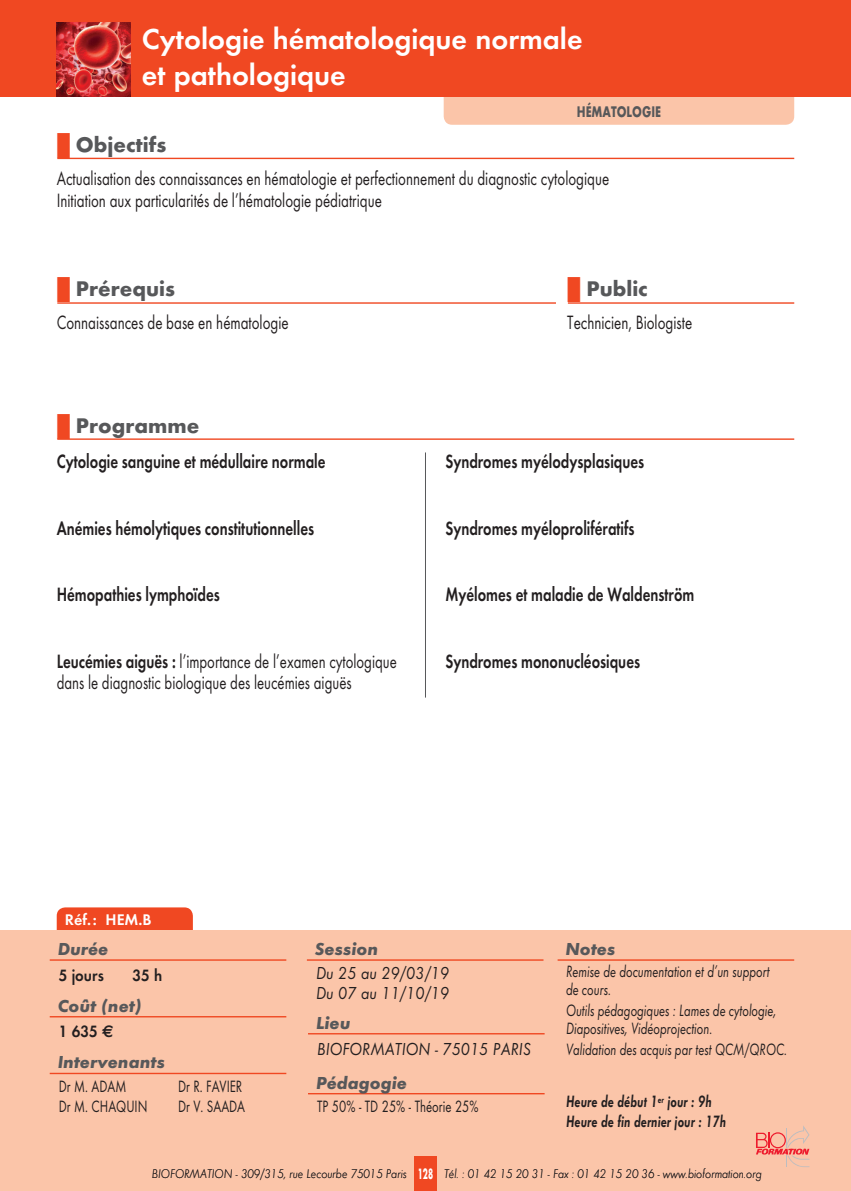
<style>
.page{position:relative;width:851px;height:1191px;background:#fff}
.page>*{position:absolute;margin:0;border:0;box-sizing:border-box;transform-origin:0 0}
.Titrestage{font:600 30px "Futura T";color:#fff}
.SStitredin{font:700 22px "Futura T";color:#57585a}
.t1{font:600 20px "Futura T";color:#231f20;scale:.75 1}
.Textesoustitre{font:20px "Futura T";color:#231f20;scale:.75 1}
.Textesoustitre-2{font:20px/21px "Futura T";color:#231f20;scale:.74 1}
.t2{font:italic 700 18px "Futura T";color:#57585a}
.lieu_session{font:italic 18px "Futura T";color:#231f20;scale:.9 1}
.Notes_1{font:italic 17px/18px "Futura T";color:#231f20;scale:.75 1}
.Notes_2{font:italic 600 17px/20px "Futura T";color:#231f20;scale:.75 1}
.Intervenant{font:17px "Futura T";color:#231f20;scale:.75 1}
.Peda{font:17px "Futura T";color:#231f20;scale:.75 1}
.Durée_coût{font:600 17px "Futura T";color:#231f20;scale:.9 1}
.t3{font:700 16px "Futura T";color:#57585a;scale:.75 1}
.Normal_e{font:600 16px "Futura T";color:#fff}
.Normal_e-2{font:700 15.6px "Futura T";color:#fff;scale:.55 1}
.Normal_e-3{font:italic 300 13px "Futura T";color:#231f20;scale:.9 1}
.s1{color:#f04822}
.s2{font-weight:600}
.s3{font-family:"Euro Sans";font-weight:700}
</style>
<div class="page">
<hr style="left:57px;top:438px;width:737px;height:2px;background:#f04822">
<div style="left:57px;top:907px;width:136px;height:40px;background:#f04822;border-radius:9px"></div>
<div style="left:0;top:930px;width:850px;height:261px;background:#fbc5a9"></div>
<div style="left:414px;top:1157px;width:23px;height:34px;background:#f04822"></div>
<hr style="left:57px;top:158px;width:737px;height:1px;background:#f04822">
<hr style="left:57px;top:302px;width:499px;height:2px;background:#f04822">
<hr style="left:567px;top:302px;width:227px;height:2px;background:#f04822">
<hr style="left:50px;top:959px;width:236px;height:1px;background:#f04822">
<hr style="left:308px;top:1033px;width:236px;height:1px;background:#f04822">
<hr style="left:50px;top:1072px;width:236px;height:2px;background:#f04822">
<hr style="left:557px;top:959px;width:237px;height:1px;background:#f04822">
<hr style="left:308px;top:1093px;width:236px;height:1px;background:#f04822">
<hr style="left:50px;top:1016px;width:236px;height:1px;background:#f04822">
<svg style="left:756px;top:1125px;width:53px;height:42px"></svg>
<div style="left:443px;top:85px;width:351px;height:40px;background:#fbc5a9;border-radius:9px"></div>
<hr style="left:307px;top:959px;width:236px;height:1px;background:#f04822">
<hr style="left:425px;top:452px;width:1px;height:245px;background:#57585a">
<div style="left:0;top:0;width:850px;height:96px;background:#f04822"></div>
<img style="left:57px;top:23px;width:73px;height:73px">
<p class="Titrestage" style="left:142px;top:21px;width:442px">Cytologie hématologique normale</p>
<p class="Titrestage" style="left:142px;top:57px;width:205px">et pathologique</p>
<p class="t3" style="left:576px;top:102px;width:114px">HÉMATOLOGIE</p>
<p class="SStitredin" style="left:57px;top:131px;width:111px"><span class="s1">■</span> Objectifs</p>
<p class="Textesoustitre" style="left:57px;top:166px;width:738px">Actualisation des connaissances en hématologie et perfectionnement du diagnostic cytologique</p>
<p class="Textesoustitre" style="left:57px;top:188px;width:435px">Initiation aux particularités de l’hématologie pédiatrique</p>
<p class="SStitredin" style="left:57px;top:276px;width:120px"><span class="s1">■</span> Prérequis</p>
<p class="Textesoustitre" style="left:57px;top:311px;width:311px">Connaissances de base en hématologie</p>
<p class="SStitredin" style="left:567px;top:276px;width:82px"><span class="s1">■</span> Public</p>
<p class="Textesoustitre" style="left:567px;top:311px;width:168px">Technicien, Biologiste</p>
<p class="SStitredin" style="left:57px;top:412px;width:144px"><span class="s1">■</span> Programme</p>
<p class="t1" style="left:57px;top:449px;width:360px">Cytologie sanguine et médullaire normale</p>
<p class="t1" style="left:445px;top:449px;width:267px">Syndromes myélodysplasiques</p>
<p class="t1" style="left:57px;top:516px;width:345px">Anémies hémolytiques constitutionnelles</p>
<p class="t1" style="left:445px;top:516px;width:254px">Syndromes myéloprolifératifs</p>
<p class="t1" style="left:57px;top:583px;width:219px">Hémopathies lymphoïdes</p>
<p class="t1" style="left:445px;top:583px;width:333px">Myélomes et maladie de Waldenström</p>
<p class="Textesoustitre-2" style="left:57px;top:650px;width:461px"><span class="s2">Leucémies aiguës :</span> l’importance de l’examen cytologique dans le diagnostic biologique des leucémies aiguës</p>
<p class="t1" style="left:445px;top:649px;width:261px">Syndromes mononucléosiques</p>
<p class="Normal_e" style="left:65px;top:910px;width:33px">Réf.:</p>
<p class="Normal_e" style="left:106px;top:910px;width:48px">HEM.B</p>
<p class="t2" style="left:58px;top:938px;width:52px">Durée</p>
<p class="Durée_coût" style="left:59px;top:964px;width:51px">5 jours</p>
<p class="Durée_coût" style="left:133px;top:964px;width:35px">35 h</p>
<p class="t2" style="left:58px;top:995px;width:85px">Coût (net)</p>
<p class="Durée_coût" style="left:59px;top:1021px;width:62px">1 635 <span class="s3">e</span></p>
<p class="t2" style="left:58px;top:1051px;width:109px">Intervenants</p>
<p class="Intervenant" style="left:59px;top:1076px;width:92px">Dr M. ADAM</p>
<p class="Intervenant" style="left:178px;top:1076px;width:87px">Dr R. FAVIER</p>
<p class="Intervenant" style="left:59px;top:1096px;width:120px">Dr M. CHAQUIN</p>
<p class="Intervenant" style="left:178px;top:1096px;width:91px">Dr V. SAADA</p>
<p class="t2" style="left:315px;top:938px;width:65px">Session</p>
<p class="lieu_session" style="left:316px;top:963px;width:150px">Du 25 au 29/03/19</p>
<p class="lieu_session" style="left:316px;top:983px;width:150px">Du 07 au 11/10/19</p>
<p class="t2" style="left:316px;top:1012px;width:36px">Lieu</p>
<p class="lieu_session" style="left:317px;top:1038px;width:239px">BIOFORMATION - 75015 PARIS</p>
<p class="t2" style="left:316px;top:1072px;width:92px">Pédagogie</p>
<p class="Peda" style="left:317px;top:1096px;width:217px">TP 50% - TD 25% - Théorie 25%</p>
<p class="t2" style="left:565px;top:938px;width:51px">Notes</p>
<p class="Notes_1" style="left:566px;top:962px;width:273px">Remise de documentation et d’un support de cours.</p>
<p class="Notes_1" style="left:566px;top:1001px;width:282px">Outils pédagogiques : Lames de cytologie,<br>Diapositives, Vidéoprojection.</p>
<p class="Notes_1" style="left:566px;top:1040px;width:296px">Validation des acquis par test QCM/QROC.</p>
<p class="Notes_2" style="left:566px;top:1091px;width:215px">Heure de début 1<sup>er</sup> jour : 9h<br>Heure de fin dernier jour : 17h</p>
<p class="Normal_e-2" style="left:417px;top:1164px;width:29px">128</p>
<p class="Normal_e-3" style="left:152px;top:1166px;width:285px">BIOFORMATION - 309/315, rue Lecourbe 75015 Paris</p>
<p class="Normal_e-3" style="left:444px;top:1166px;width:354px">Tél. : 01 42 15 20 31 - Fax : 01 42 15 20 36 - www.bioformation.org</p>
</div>
